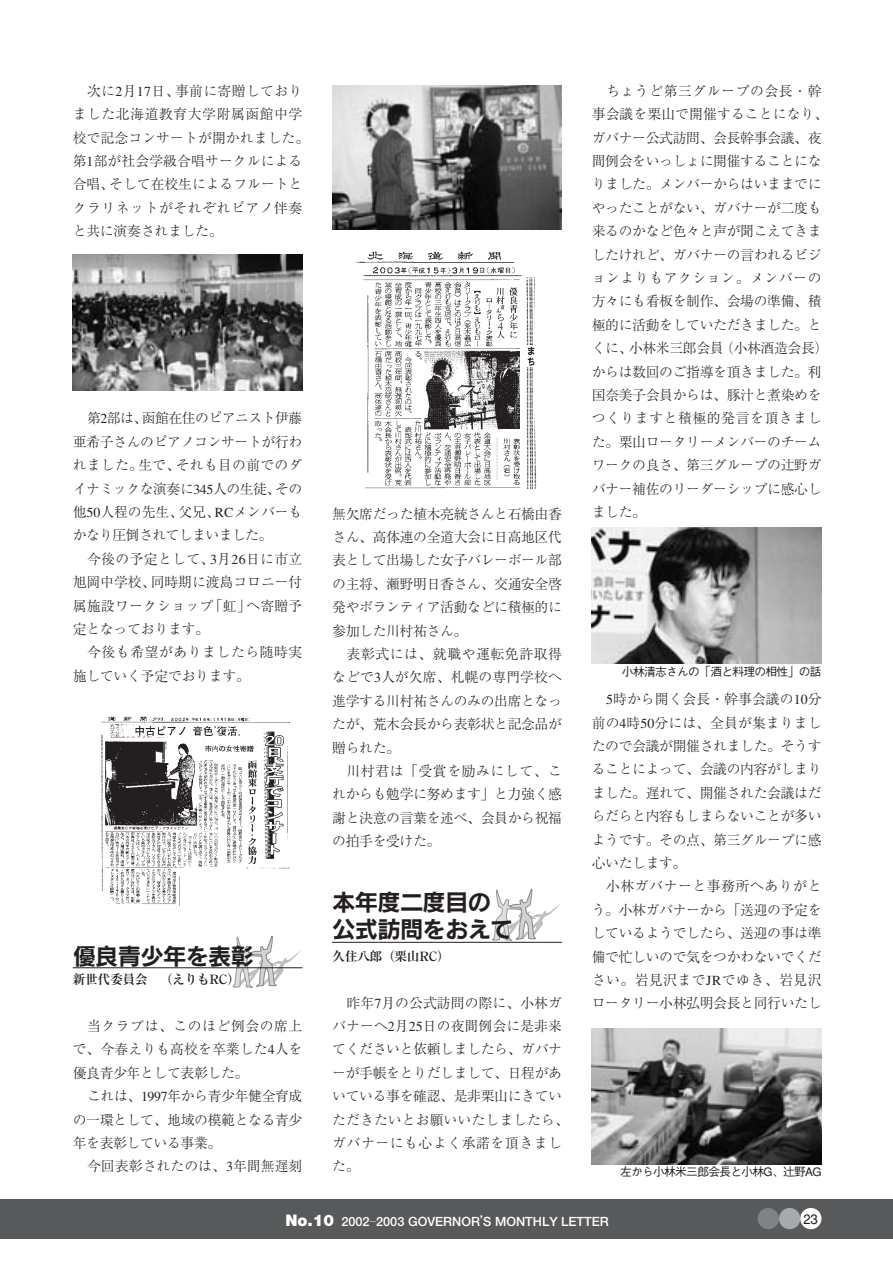
<style>
.page{position:relative;width:893px;height:1262px;background:#fff}
.page>*{position:absolute;margin:0;border:0;box-sizing:border-box;transform-origin:0 0}
.t1{font:23.4px/26.5px "Rodin CID B";letter-spacing:-.035em;color:#231f20}
.t2{font:300 13.8px/23.4px "Ryumin";letter-spacing:-.025em;color:#231f20;text-align:justify}
.t3{font:300 13.8px/23.4px "Ryumin";letter-spacing:.005em;color:#231f20}
.t4{font:300 13.8px/23.4px "Ryumin";letter-spacing:.01em;color:#231f20}
.t5{font:300 13.8px/23.4px "Ryumin";letter-spacing:.04em;color:#231f20}
.t6{font:13.8px "Helvetica";color:#231f20;scale:.95 1}
.t7{font:500 12.75px "Helvetica Neue";color:#fff}
.t8{font:700 12.75px "Ryumin";letter-spacing:-.025em;color:#231f20}
.t9{font:500 11.7px "Gothic BBB";letter-spacing:-.055em;color:#231f20}
.s1{font-weight:900;font-size:15.9px}
.s2{font-family:"Shin Go"}
</style>
<div class="page">
<div style="left:0;top:1199px;width:892px;height:40px;background:#58595b"></div>
<div style="left:757px;top:1207px;width:22px;height:22px;background:#808285;border-radius:50%"></div>
<div style="left:779px;top:1207px;width:21px;height:22px;background:#a7a9ac;border-radius:50%"></div>
<div style="left:800px;top:1207px;width:21px;height:22px;background:#fff;border-radius:50%"></div>
<img style="left:356px;top:251px;width:181px;height:238px">
<svg style="left:492px;top:888px;width:68px;height:53px"></svg>
<hr style="left:332px;top:942px;width:230px;height:1px;background:#231f20">
<svg style="left:232px;top:935px;width:69px;height:52px"></svg>
<hr style="left:73px;top:967px;width:229px;height:1px;background:#231f20">
<img style="left:73px;top:255px;width:229px;height:136px">
<img style="left:101px;top:716px;width:188px;height:190px">
<img style="left:332px;top:85px;width:230px;height:145px">
<img style="left:591px;top:527px;width:230px;height:136px">
<img style="left:591px;top:1028px;width:230px;height:136px">
<p class="t4" style="left:73px;top:81px;width:238px;text-indent:14px">次に2月17日、事前に寄贈しておりました北海道教育大学附属函館中学校で記念コンサートが開かれました。第1部が社会学級合唱サークルによる合唱、そして在校生によるフルートとクラリネットがそれぞれピアノ伴奏と共に演奏されました。</p>
<p class="t2" style="left:73px;top:408px;width:231px;text-indent:14px">第2部は、函館在住のピアニスト伊藤亜希子さんのピアノコンサートが行われました。生で、それも目の前でのダイナミックな演奏に345人の生徒、その他50人程の先生、父兄、RCメンバーもかなり圧倒されてしまいました。</p>
<p class="t2" style="left:73px;top:549px;width:231px;text-indent:14px">今後の予定として、3月26日に市立旭岡中学校、同時期に渡島コロニー付属施設ワークショップ「虹」へ寄贈予定となっております。</p>
<p class="t5" style="left:73px;top:642px;width:231px;text-indent:14px">今後も希望がありましたら随時実施していく予定でおります。</p>
<h1 class="t1" style="left:73px;top:946px;width:183px">優良青少年を表彰</h1>
<p class="t8" style="left:73px;top:975px;width:169px">新世代委員会　（えりもRC）</p>
<p class="t2" style="left:73px;top:1016px;width:231px;text-indent:14px">当クラブは、このほど例会の席上で、今春えりも高校を卒業した4人を優良青少年として表彰した。</p>
<p class="t2" style="left:73px;top:1086px;width:231px;text-indent:14px">これは、1997年から青少年健全育成の一環として、地域の模範となる青少年を表彰している事業。</p>
<p class="t3" style="left:87px;top:1156px;width:217px">今回表彰されたのは、3年間無遅刻</p>
<p class="t2" style="left:332px;top:503px;width:231px">無欠席だった植木亮統さんと石橋由香さん、高体連の全道大会に日高地区代表として出場した女子バレーボール部の主将、瀬野明日香さん、交通安全啓発やボランティア活動などに積極的に参加した川村祐さん。</p>
<p class="t2" style="left:332px;top:644px;width:231px;text-indent:14px">表彰式には、就職や運転免許取得などで3人が欠席、札幌の専門学校へ進学する川村祐さんのみの出席となったが、荒木会長から表彰状と記念品が贈られた。</p>
<p class="t2" style="left:332px;top:761px;width:231px;text-indent:14px">川村君は「受賞を励みにして、これからも勉学に努めます」と力強く感謝と決意の言葉を述べ、会員から祝福の拍手を受けた。</p>
<h1 class="t1" style="left:332px;top:892px;width:183px">本年度二度目の公式訪問をおえて</h1>
<p class="t8" style="left:332px;top:951px;width:119px">久住八郎（栗山RC）</p>
<p class="t3" style="left:332px;top:992px;width:238px;text-indent:14px">昨年7月の公式訪問の際に、小林ガバナーへ2月25日の夜間例会に是非来てくださいと依頼しましたら、ガバナーが手帳をとりだしまして、日程があいている事を確認、是非栗山にきていただきたいとお願いいたしましたら、ガバナーにも心よく承諾を頂きました。</p>
<p class="t2" style="left:591px;top:81px;width:238px;text-align:left;text-indent:14px">ちょうど第三グループの会長・幹事会議を栗山で開催することになり、ガバナー公式訪問、会長幹事会議、夜間例会をいっしょに開催することになりました。メンバーからはいままでにやったことがない、ガバナーが二度も来るのかなど色々と声が聞こえてきましたけれど、ガバナーの言われるビジョンよりもアクション。メンバーの方々にも看板を制作、会場の準備、積極的に活動をしていただきました。とくに、小林米三郎会員（小林酒造会長）からは数回のご指導を頂きました。利国奈美子会員からは、豚汁と煮染めをつくりますと積極的発言を頂きました。栗山ロータリーメンバーのチームワークの良さ、第三グループの辻野ガバナー補佐のリーダーシップに感心しました。</p>
<p class="t9" style="left:622px;top:667px;width:201px">小林清志さんの「酒と料理の相性」の話</p>
<p class="t2" style="left:591px;top:689px;width:231px;text-indent:14px">5時から開く会長・幹事会議の10分前の4時50分には、全員が集まりましたので会議が開催されました。そうすることによって、会議の内容がしまりました。遅れて、開催された会議はだらだらと内容もしまらないことが多いようです。その点、第三グループに感心いたします。</p>
<p class="t2" style="left:591px;top:876px;width:231px;text-indent:14px">小林ガバナーと事務所へありがとう。小林ガバナーから「送迎の予定をしているようでしたら、送迎の事は準備で忙しいので気をつかわないでください。岩見沢までJRでゆき、岩見沢ロータリー小林弘明会長と同行いたし</p>
<p class="t9" style="left:620px;top:1167px;width:203px">左から小林米三郎会長と小林G、辻野AG</p>
<p class="t7" style="left:285px;top:1216px;width:325px"><span class="s1">No.10</span> 2002<span class="s2">―</span>2003 GOVERNOR<span class="s2">’</span>S MONTHLY LETTER</p>
<p class="t6" style="left:803px;top:1213px;width:17px">23</p>
</div>
